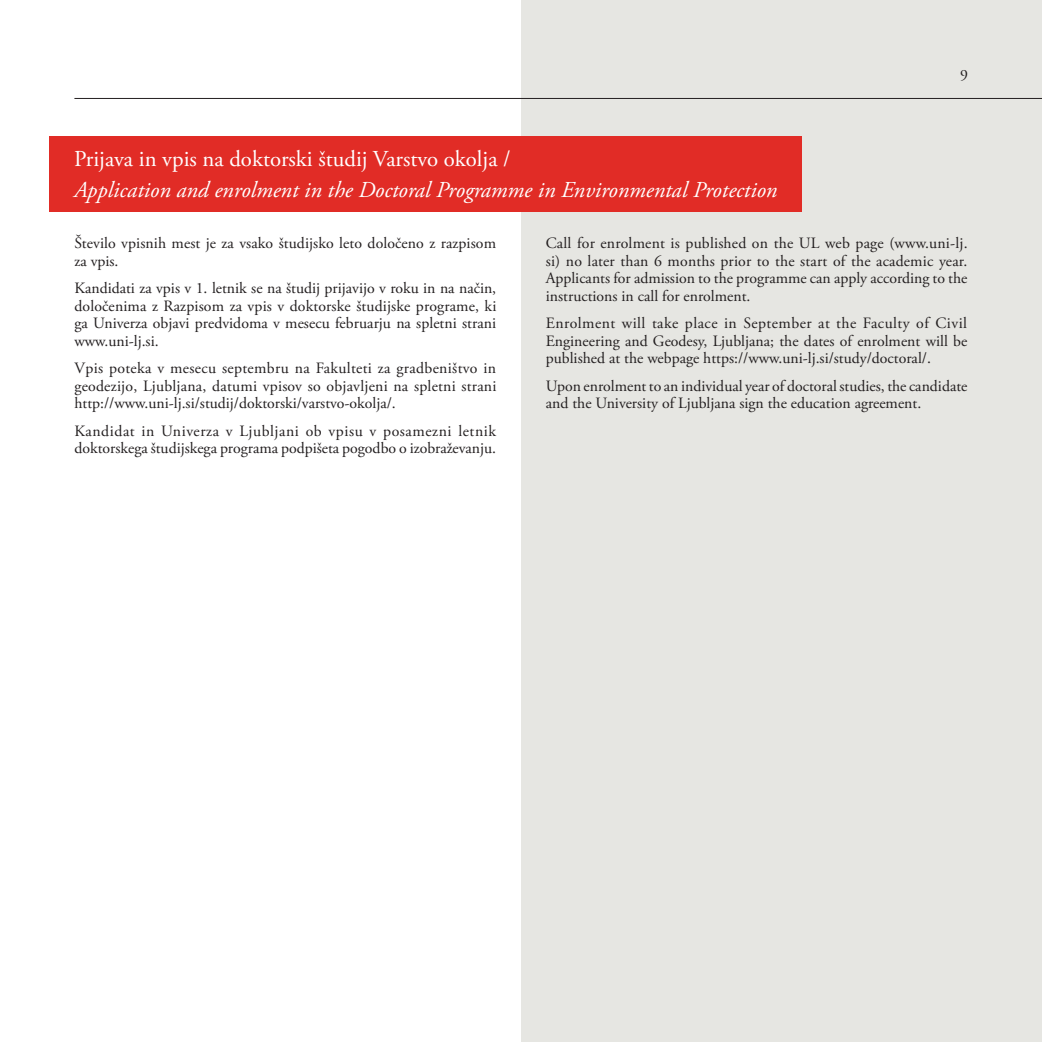
<style>
.page{position:relative;width:1042px;height:1042px;background:#fff}
.page>*{position:absolute;margin:0;border:0;box-sizing:border-box;transform-origin:0 0}
.t1{font:italic 22.75px "Adobe Garamond Pro";color:#fff}
.t2{font:22.75px "Adobe Garamond Pro";color:#fff}
.t3{font:15.75px/17.5px "Adobe Garamond Pro";color:#231f20;text-align:justify}
</style>
<div class="page">
<div style="left:522px;top:0;width:520px;height:1042px;background:#e6e6e2"></div>
<hr style="left:74px;top:98px;width:968px;height:1px;background:#231f20">
<div style="left:49px;top:137px;width:753px;height:75px;background:#e12c26"></div>
<h1 class="t2" style="left:74px;top:145px;width:438px">Prijava in vpis na doktorski študij Varstvo okolja /</h1>
<h1 class="t1" style="left:74px;top:176px;width:705px">Application and enrolment in the Doctoral Programme in Environmental Protection</h1>
<p class="t3" style="left:960px;top:67px;width:9px">9</p>
<p class="t3" style="left:74px;top:235px;width:423px">Število vpisnih mest je za vsako študijsko leto določeno z razpisom za vpis.</p>
<p class="t3" style="left:74px;top:280px;width:423px">Kandidati za vpis v 1. letnik se na študij prijavijo v roku in na način, določenima z Razpisom za vpis v doktorske študijske programe, ki ga Univerza objavi predvidoma v mesecu februarju na spletni strani www.uni-lj.si.</p>
<p class="t3" style="left:74px;top:360px;width:423px">Vpis poteka v mesecu septembru na Fakulteti za gradbeništvo in geodezijo, Ljubljana, datumi vpisov so objavljeni na spletni strani http://www.uni-lj.si/studij/doktorski/varstvo-okolja/.</p>
<p class="t3" style="left:74px;top:422px;width:423px">Kandidat in Univerza v Ljubljani ob vpisu v posamezni letnik doktorskega študijskega programa podpišeta pogodbo o izobraževanju.</p>
<p class="t3" style="left:546px;top:235px;width:423px">Call for enrolment is published on the UL web page (www.uni-lj. si) no later than 6 months prior to the start of the academic year.<br>Applicants for admission to the programme can apply according to the instructions in call for enrolment.</p>
<p class="t3" style="left:546px;top:315px;width:423px">Enrolment will take place in September at the Faculty of Civil Engineering and Geodesy, Ljubljana; the dates of enrolment will be published at the webpage https://www.uni-lj.si/study/doctoral/.</p>
<p class="t3" style="left:546px;top:377px;width:423px">Upon enrolment to an individual year of doctoral studies, the candidate and the University of Ljubljana sign the education agreement.</p>
</div>
